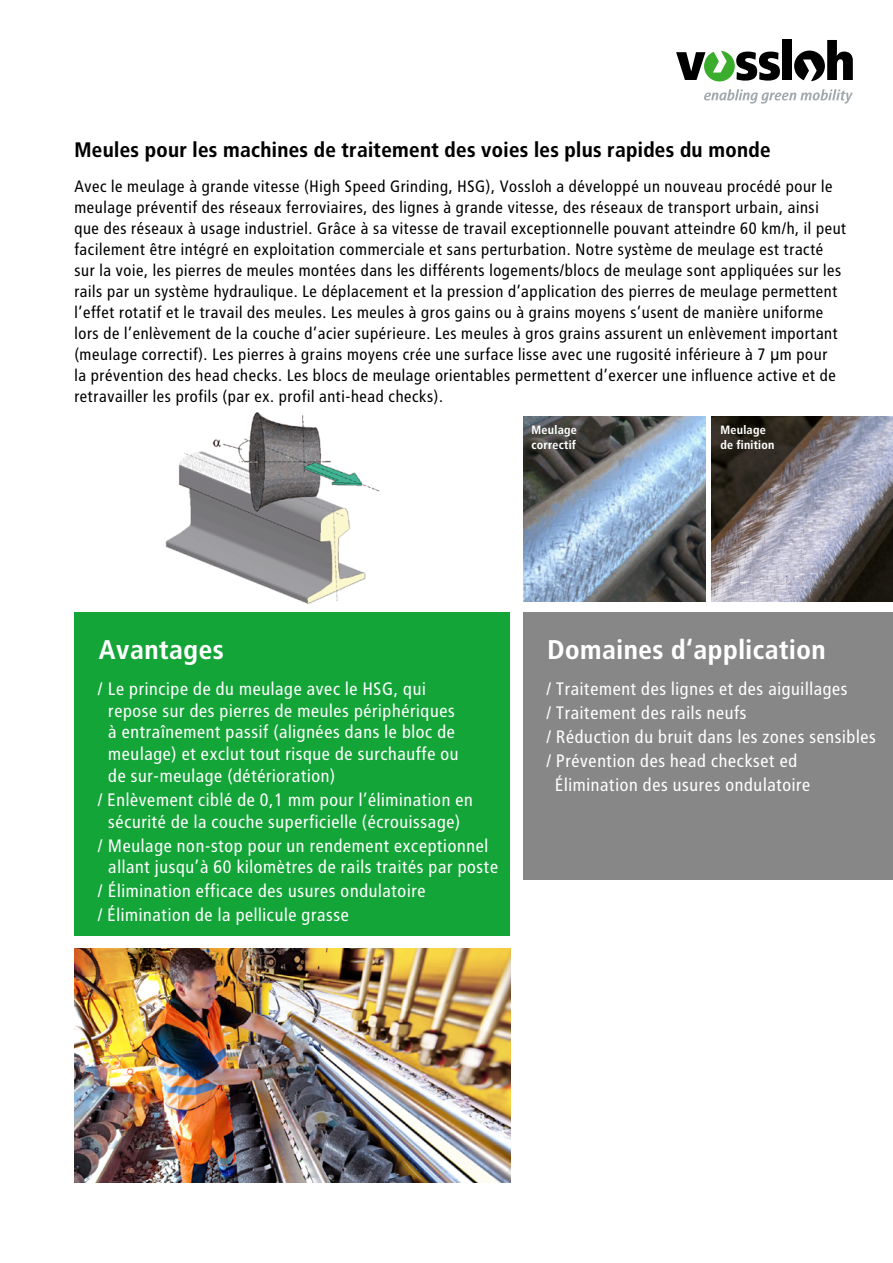
<style>
.page{position:relative;width:893px;height:1263px;background:#fff}
.page>*{position:absolute;margin:0;border:0;box-sizing:border-box;transform-origin:0 0}
.t1{font:700 27px "Transit";color:#fff}
.t2{font:700 21px "Transit";letter-spacing:-.005em;color:#000}
.t3{font:18px/21.8px "Transit";color:#fff}
.t4{font:16.5px/21px "Transit";color:#000}
.t5{font:700 12px/15px "Transit";color:#fff}
.s1{font-family:"Arial"}
</style>
<div class="page">
<img style="left:165px;top:412px;width:215px;height:192px">
<img style="left:74px;top:948px;width:436px;height:234px">
<img style="left:712px;top:417px;width:181px;height:185px">
<img style="left:523px;top:417px;width:183px;height:185px">
<div style="left:74px;top:612px;width:436px;height:323px;background:#13a538"></div>
<div style="left:523px;top:612px;width:370px;height:267px;background:#878787"></div>
<div style="left:782px;top:40px;width:10px;height:40px;background:#000"></div>
<svg style="left:676px;top:51px;width:104px;height:30px"></svg>
<svg style="left:794px;top:40px;width:59px;height:41px"></svg>
<svg style="left:704px;top:89px;width:149px;height:15px"></svg>
<p class="t2" style="left:74px;top:137px;width:698px">Meules pour les machines de traitement des voies les plus rapides du monde</p>
<p class="t4" style="left:74px;top:176px;width:774px">Avec le meulage à grande vitesse (High Speed Grinding, HSG), Vossloh a développé un nouveau procédé pour le meulage préventif des réseaux ferroviaires, des lignes à grande vitesse, des réseaux de transport urbain, ainsi que des réseaux à usage industriel. Grâce à sa vitesse de travail exceptionnelle pouvant atteindre 60 km/h, il peut facilement être intégré en exploitation commerciale et sans perturbation. Notre système de meulage est tracté sur la voie, les pierres de meules montées dans les différents logements/blocs de meulage sont appliquées sur les rails par un système hydraulique. Le déplacement et la pression d’application des pierres de meulage permettent l’effet rotatif et le travail des meules. Les meules à gros gains ou à grains moyens s’usent de manière uniforme lors de l’enlèvement de la couche d’acier supérieure. Les meules à gros grains assurent un enlèvement important (meulage correctif). Les pierres à grains moyens crée une surface lisse avec une rugosité inférieure à 7 <span class="s1">µ</span>m pour<br>la prévention des head checks. Les blocs de meulage orientables permettent d’exercer une influence active et de retravailler les profils (par ex. profil anti-head checks).</p>
<p class="t5" style="left:531px;top:422px;width:47px">Meulage correctif</p>
<p class="t5" style="left:720px;top:422px;width:56px">Meulage de finition</p>
<h1 class="t1" style="left:99px;top:634px;width:127px">Avantages</h1>
<h1 class="t1" style="left:547px;top:634px;width:280px">Domaines d‘application</h1>
<p class="t3" style="left:108px;top:678px;width:352px;text-indent:-10px">/ Le principe de du meulage avec le HSG, qui repose sur des pierres de meules périphériques à entraînement passif (alignées dans le bloc de meulage) et exclut tout risque de surchauffe ou de sur-meulage (détérioration)</p>
<p class="t3" style="left:98px;top:789px;width:377px;text-align:center">/ Enlèvement ciblé de 0,1 mm pour l’élimination en sécurité de la couche superficielle (écrouissage)</p>
<p class="t3" style="left:98px;top:834px;width:402px;text-align:center">/ Meulage non-stop pour un rendement exceptionnel allant jusqu’à 60 kilomètres de rails traités par poste</p>
<p class="t3" style="left:98px;top:879px;width:330px;line-height:24px">/ Élimination efficace des usures ondulatoire / Élimination de la pellicule grasse</p>
<p class="t3" style="left:546px;top:678px;width:303px">/ Traitement des lignes et des aiguillages</p>
<p class="t3" style="left:546px;top:702px;width:202px">/ Traitement des rails neufs</p>
<p class="t3" style="left:546px;top:726px;width:332px">/ Réduction du bruit dans les zones sensibles</p>
<p class="t3" style="left:546px;top:750px;width:253px">/ Prévention des head checkset ed</p>
<p class="t3" style="left:555px;top:774px;width:257px">Élimination des usures ondulatoire</p>
</div>
